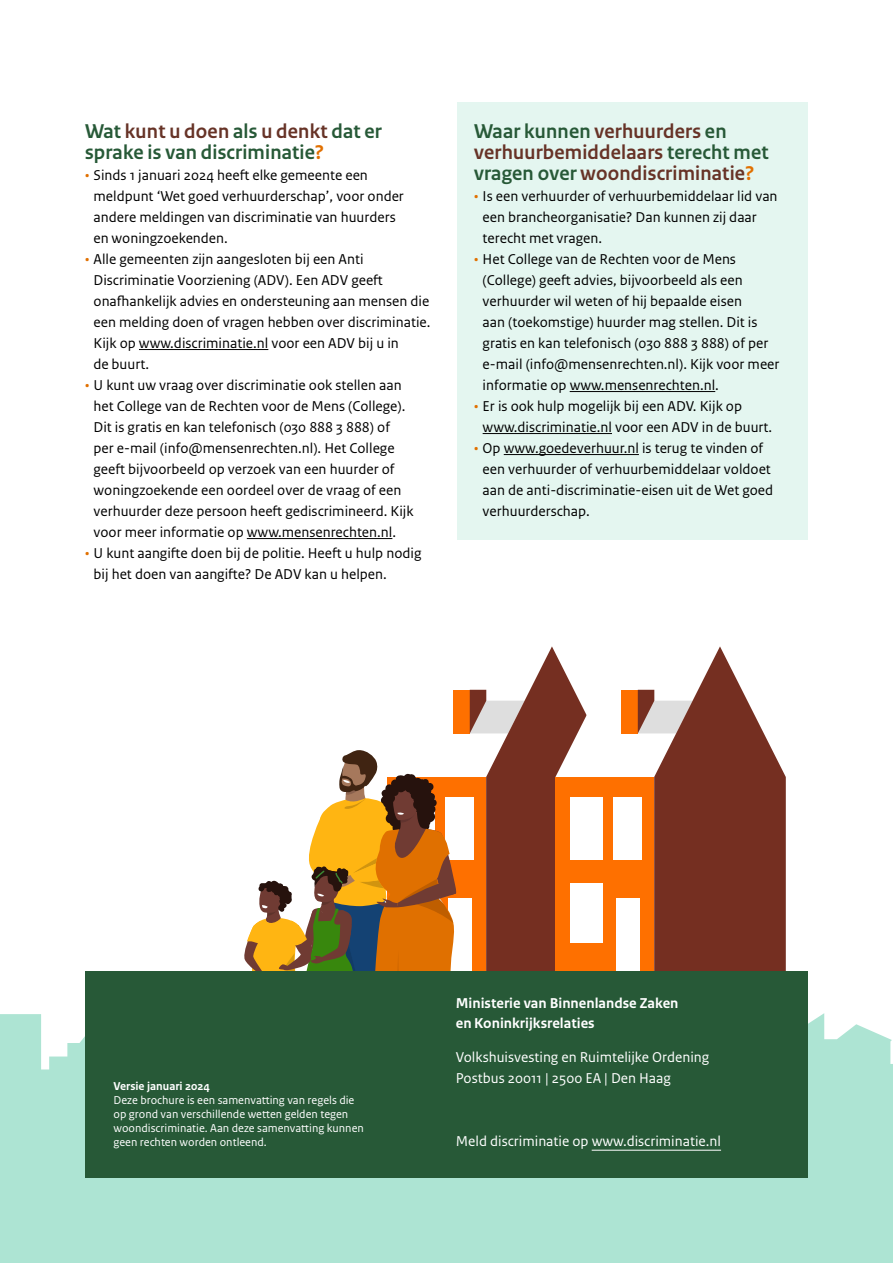
<style>
.page{position:relative;width:893px;height:1263px;background:#fff}
.page>*{position:absolute;margin:0;border:0;box-sizing:border-box;transform-origin:0 0}
.t1{font:700 21px/21px "Rijksoverheid Sans Heading";letter-spacing:.01em;color:#673327}
.t2{font:700 21px/21px "Rijksoverheid Sans Heading";letter-spacing:.01em;color:#275937}
.t3{font:15px/21px "Rijksoverheid Sans Text";color:#000}
.t4{font:15px/21px "Rijksoverheid Sans Text";color:#fff}
.t5{font:700 15px/19.5px "Rijksoverheid Sans Text";color:#fff}
.t6{font:12px/14.1px "Rijksoverheid Sans Text";color:#fff}
.t7{font:700 12px "Rijksoverheid Sans Text";color:#fff}
.s1{color:#673327}
.s2{color:#e17000}
.s3{color:#275937}
</style>
<div class="page">
<svg style="left:0;top:1013px;width:893px;height:114px;fill:#ade4d3"></svg>
<div style="left:0;top:1127px;width:893px;height:136px;background:#ade4d3"></div>
<svg style="left:240px;top:646px;width:546px;height:326px"></svg>
<div style="left:85px;top:972px;width:723px;height:206px;background:#275937"></div>
<hr style="left:592px;top:1150px;width:129px;height:1px;background:#fff">
<div style="left:457px;top:103px;width:351px;height:437px;background:#e4f6f0"></div>
<hr style="left:570px;top:391px;width:145px;height:1px;background:#000">
<hr style="left:483px;top:433px;width:129px;height:1px;background:#000">
<hr style="left:504px;top:454px;width:135px;height:1px;background:#000">
<hr style="left:139px;top:349px;width:129px;height:1px;background:#000">
<hr style="left:247px;top:538px;width:145px;height:1px;background:#000">
<h1 class="t2" style="left:85px;top:121px;width:298px">Wat <span class="s1">kunt u doen</span> als <span class="s1">u denkt</span> dat er sprake is van discriminatie<span class="s2">?</span></h1>
<p class="t3" style="left:94px;top:165px;width:312px;text-indent:-9px"><span class="s2">•</span> Sinds 1 januari 2024 heeft elke gemeente een meldpunt ‘Wet goed verhuurderschap’, voor onder andere meldingen van discriminatie van huurders en woningzoekenden.</p>
<p class="t3" style="left:94px;top:249px;width:338px;text-indent:-9px"><span class="s2">•</span> Alle gemeenten zijn aangesloten bij een Anti Discriminatie Voorziening (ADV). Een ADV geeft onafhankelijk advies en ondersteuning aan mensen die een melding doen of vragen hebben over discriminatie.<br>Kijk op www.discriminatie.nl voor een ADV bij u in<br>de buurt.</p>
<p class="t3" style="left:94px;top:375px;width:322px;text-indent:-9px"><span class="s2">•</span> U kunt uw vraag over discriminatie ook stellen aan het College van de Rechten voor de Mens (College).<br>Dit is gratis en kan telefonisch (030 888 3 888) of per e-mail (info@mensenrechten.nl). Het College geeft bijvoorbeeld op verzoek van een huurder of woningzoekende een oordeel over de vraag of een verhuurder deze persoon heeft gediscrimineerd. Kijk voor meer informatie op www.mensenrechten.nl.</p>
<p class="t3" style="left:94px;top:543px;width:329px;text-indent:-9px"><span class="s2">•</span> U kunt aangifte doen bij de politie. Heeft u hulp nodig bij het doen van aangifte? De ADV kan u helpen.</p>
<h1 class="t1" style="left:474px;top:121px;width:296px"><span class="s3">Waar kunnen</span> verhuurders <span class="s3">en </span>verhuurbemiddelaars <span class="s3">terecht met vragen over</span> woondiscriminatie<span class="s2">?</span></h1>
<p class="t3" style="left:483px;top:186px;width:296px;text-indent:-9px"><span class="s2">•</span> Is een verhuurder of verhuurbemiddelaar lid van een brancheorganisatie? Dan kunnen zij daar terecht met vragen.</p>
<p class="t3" style="left:483px;top:249px;width:298px;text-indent:-9px"><span class="s2">•</span> Het College van de Rechten voor de Mens (College) geeft advies, bijvoorbeeld als een verhuurder wil weten of hij bepaalde eisen<br>aan (toekomstige) huurder mag stellen. Dit is gratis en kan telefonisch (030 888 3 888) of per e-mail (info@mensenrechten.nl). Kijk voor meer informatie op www.mensenrechten.nl.</p>
<p class="t3" style="left:483px;top:396px;width:291px;text-indent:-9px"><span class="s2">•</span> Er is ook hulp mogelijk bij een ADV. Kijk op www.discriminatie.nl voor een ADV in de buurt.</p>
<p class="t3" style="left:483px;top:438px;width:292px;text-indent:-9px"><span class="s2">•</span> Op www.goedeverhuur.nl is terug te vinden of een verhuurder of verhuurbemiddelaar voldoet aan de anti-discriminatie-eisen uit de Wet goed verhuurderschap.</p>
<p class="t7" style="left:114px;top:1079px;width:98px">Versie januari 2024</p>
<p class="t6" style="left:114px;top:1093px;width:252px">Deze brochure is een samenvatting van regels die op grond van verschillende wetten gelden tegen woondiscriminatie. Aan deze samenvatting kunnen geen rechten worden ontleend.</p>
<p class="t5" style="left:456px;top:994px;width:224px">Ministerie van Binnenlandse Zaken en Koninkrijksrelaties</p>
<p class="t4" style="left:456px;top:1047px;width:255px">Volkshuisvesting en Ruimtelijke Ordening<br>Postbus 20011 | 2500 EA | Den Haag</p>
<p class="t4" style="left:456px;top:1131px;width:267px">Meld discriminatie op www.discriminatie.nl</p>
</div>
